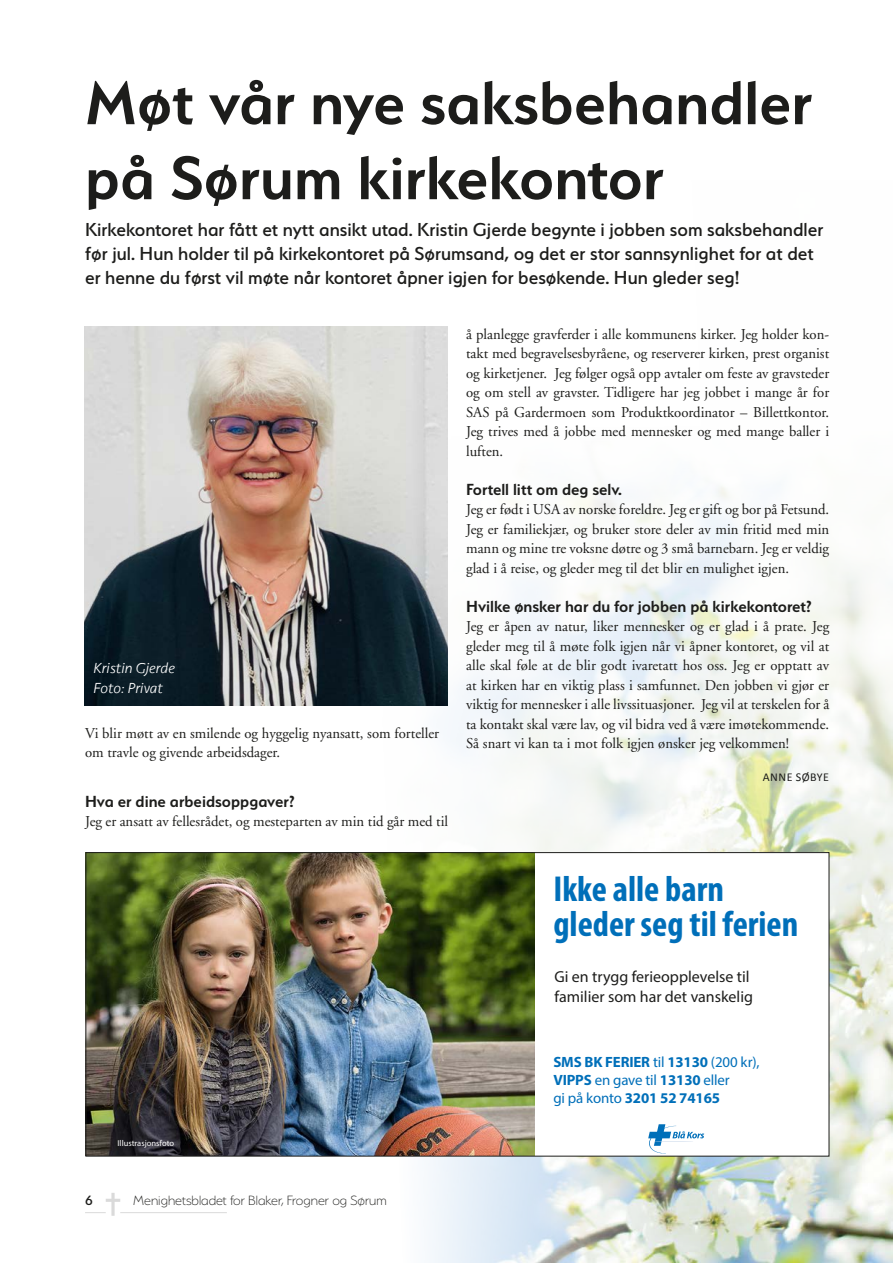
<style>
.page{position:relative;width:893px;height:1263px;background:#fff}
.page>*{position:absolute;margin:0;border:0;box-sizing:border-box;transform-origin:0 0}
.t1{font:600 69px/75px "Serenity";color:#1d1d1b}
.t2{font:700 condensed 36.15px/35.1px "Myriad Pro";color:#006fb9}
.t3{font:500 21px/24px "Serenity";color:#1d1d1b}
.t4{font:600 18px "Serenity";color:#1d1d1b}
.t5{font:15.9px/20.2px "Myriad Pro";color:#1d1d1b}
.t6{font:15px/19.5px "Adobe Garamond";color:#1d1d1b;text-align:justify}
.t7{font:200 15px "Serenity";color:#1d1d1b}
.t8{font:italic 300 15px/19.5px "Seravek";color:#fff}
.t9{font:500 15px "Serenity";color:#1d1d1b}
.t10{font:700 14.85px/17.9px "Myriad Pro";letter-spacing:-.01em;color:#006fb9}
.t11{font:12px "Calibri";letter-spacing:.04em;color:#1d1d1b}
.t12{font:8.55px "Myriad Pro";color:#fff}
.s1{font-weight:400}
</style>
<div class="page">
<img style="left:84px;top:326px;width:809px;height:937px">
<img style="left:85px;top:327px;width:363px;height:378px">
<div style="left:86px;top:852px;width:743px;height:304px;background:#fff"></div>
<img style="left:88px;top:854px;width:446px;height:300px">
<svg style="left:648px;top:1124px;width:56px;height:29px"></svg>
<h1 class="t1" style="left:85px;top:65px;width:729px">Møt vår nye saksbehandler på Sørum kirkekontor</h1>
<p class="t3" style="left:85px;top:217px;width:740px">Kirkekontoret har fått et nytt ansikt utad. Kristin Gjerde begynte i jobben som saksbehandler før jul. Hun holder til på kirkekontoret på Sørumsand, og det er stor sannsynlighet for at det er henne du først vil møte når kontoret åpner igjen for besøkende. Hun gleder seg!</p>
<p class="t8" style="left:93px;top:658px;width:83px">Kristin Gjerde<br>Foto: Privat</p>
<p class="t6" style="left:85px;top:724px;width:356px">Vi blir møtt av en smilende og hyggelig nyansatt, som forteller om travle og givende arbeidsdager.</p>
<p class="t4" style="left:85px;top:791px;width:211px">Hva er dine arbeidsoppgaver?</p>
<p class="t6" style="left:85px;top:812px;width:365px">Jeg er ansatt av fellesrådet, og mesteparten av min tid går med til</p>
<p class="t6" style="left:466px;top:324px;width:365px">å planlegge gravferder i alle kommunens kirker. Jeg holder kon&shy;takt med begravelsesbyråene, og reserverer kirken, prest organist og kirketjener. Jeg følger også opp avtaler om feste av gravsteder og om stell av gravster. Tidligere har jeg jobbet i mange år for SAS på Gardermoen som Produktkoordinator – Billettkontor.<br>Jeg trives med å jobbe med mennesker og med mange baller i luften.</p>
<p class="t4" style="left:466px;top:479px;width:157px">Fortell litt om deg selv.</p>
<p class="t6" style="left:466px;top:500px;width:365px">Jeg er født i USA av norske foreldre. Jeg er gift og bor på Fetsund.<br>Jeg er familiekjær, og bruker store deler av min fritid med min mann og mine tre voksne døtre og 3 små barnebarn. Jeg er veldig glad i å reise, og gleder meg til det blir en mulighet igjen.</p>
<p class="t4" style="left:466px;top:596px;width:347px">Hvilke ønsker har du for jobben på kirkekontoret?</p>
<p class="t6" style="left:466px;top:617px;width:365px">Jeg er åpen av natur, liker mennesker og er glad i å prate. Jeg gleder meg til å møte folk igjen når vi åpner kontoret, og vil at alle skal føle at de blir godt ivaretatt hos oss. Jeg er opptatt av at kirken har en viktig plass i samfunnet. Den jobben vi gjør er viktig for mennesker i alle livssituasjoner. Jeg vil at terskelen for å ta kontakt skal være lav, og vil bidra ved å være imøtekommende.<br>Så snart vi kan ta i mot folk igjen ønsker jeg velkommen!</p>
<p class="t11" style="left:763px;top:769px;width:68px">ANNE SØBYE</p>
<h2 class="t2" style="left:553px;top:870px;width:246px">Ikke alle barn gleder seg til ferien</h2>
<p class="t5" style="left:554px;top:966px;width:200px">Gi en trygg ferieopplevelse til familier som har det vanskelig</p>
<p class="t12" style="left:118px;top:1137px;width:58px">Illustrasjonsfoto</p>
<p class="t9" style="left:85px;top:1192px;width:9px">6</p>
<p class="t7" style="left:133px;top:1193px;width:255px">Menighetsbladet for Blaker, Frogner og Sørum</p>
<p class="t10" style="left:553px;top:1052px;width:208px">SMS BK FERIER <span class="s1">til</span> 13130 <span class="s1">(200 kr),<br></span>VIPPS <span class="s1">en gave til</span> 13130 <span class="s1">eller<br>gi på konto</span> 3201 52 74165</p>
</div>
